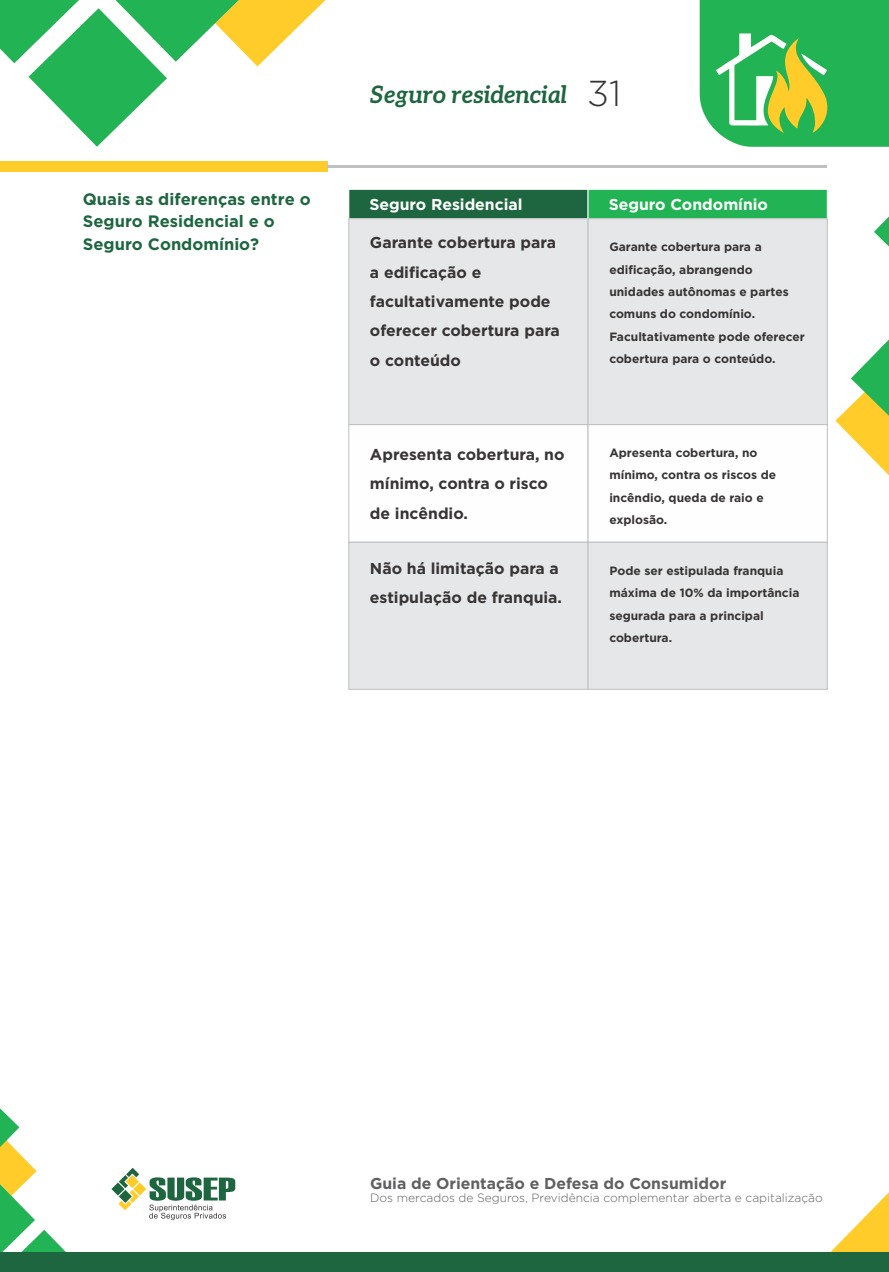
<style>
.page{position:relative;width:889px;height:1272px;background:#fff}
.page>*{position:absolute;margin:0;border:0;box-sizing:border-box;transform-origin:0 0}
.t1{font:300 36px "Gotham";color:#373435}
.t2{font:italic 700 24px "Aleo";color:#1e6640}
.t3{font:700 16.5px/22.5px "Gotham";color:#1e6640}
.t4{font:700 15.75px/29.4px "Gotham";color:#373435}
.t5{font:700 15.75px "Gotham";color:#606062}
.t6{font:700 15.75px "Gotham";color:#fefefe}
.t7{font:700 12px/22.4px "Gotham";color:#373435}
.t8{font:300 12px "Gotham";color:#606062}
</style>
<div class="page">
<svg style="left:111px;top:1167px;width:124px;height:53px"></svg>
<svg style="left:830px;top:1192px;width:59px;height:60px"></svg>
<svg style="left:0;top:1108px;width:66px;height:144px"></svg>
<svg style="left:874px;top:216px;width:15px;height:31px"></svg>
<svg style="left:835px;top:339px;width:54px;height:137px"></svg>
<svg style="left:0;top:0;width:326px;height:147px"></svg>
<div style="left:348px;top:219px;width:239px;height:205px;background:#e6e7e8"></div>
<svg style="left:348px;top:189px;width:480px;height:30px;background:#2a9153"></svg>
<div style="left:587px;top:218px;width:241px;height:206px;background:#e6e7e8"></div>
<svg style="left:348px;top:424px;width:480px;height:266px"></svg>
<div style="left:0;top:1252px;width:889px;height:19px;background:#1e6640"></div>
<div style="left:0;top:161px;width:327px;height:11px;background:#ffcc29"></div>
<hr style="left:327px;top:165px;width:500px;height:3px;background:#bdbfc1">
<svg style="left:699px;top:0;width:190px;height:147px;background:#4bbc60"></svg>
<h3 class="t3" style="left:83px;top:189px;width:229px">Quais as diferenças entre o<br>Seguro Residencial e o<br>Seguro Condomínio?</h3>
<h2 class="t2" style="left:370px;top:84px;width:199px">Seguro residencial</h2>
<h1 class="t1" style="left:587px;top:74px;width:36px">31</h1>
<h3 class="t6" style="left:369px;top:195px;width:155px">Seguro Residencial</h3>
<h3 class="t6" style="left:609px;top:195px;width:161px">Seguro Condomínio</h3>
<h3 class="t4" style="left:370px;top:228px;width:191px">Garante cobertura para a edificação e facultativamente pode oferecer cobertura para o conteúdo</h3>
<h3 class="t4" style="left:370px;top:439px;width:196px">Apresenta cobertura, no mínimo, contra o risco de incêndio.</h3>
<h3 class="t4" style="left:370px;top:553px;width:194px">Não há limitação para a estipulação de franquia.</h3>
<p class="t7" style="left:609px;top:235px;width:197px">Garante cobertura para a edificação, abrangendo unidades autônomas e partes comuns do condomínio.<br>Facultativamente pode oferecer cobertura para o conteúdo.</p>
<p class="t7" style="left:609px;top:441px;width:168px">Apresenta cobertura, no mínimo, contra os riscos de incêndio, queda de raio e explosão.</p>
<p class="t7" style="left:609px;top:559px;width:192px">Pode ser estipulada franquia máxima de 10% da importância segurada para a principal cobertura.</p>
<h3 class="t5" style="left:370px;top:1174px;width:358px">Guia de Orientação e Defesa do Consumidor</h3>
<p class="t8" style="left:370px;top:1191px;width:454px">Dos mercados de Seguros, Previdência complementar aberta e capitalização</p>
</div>
